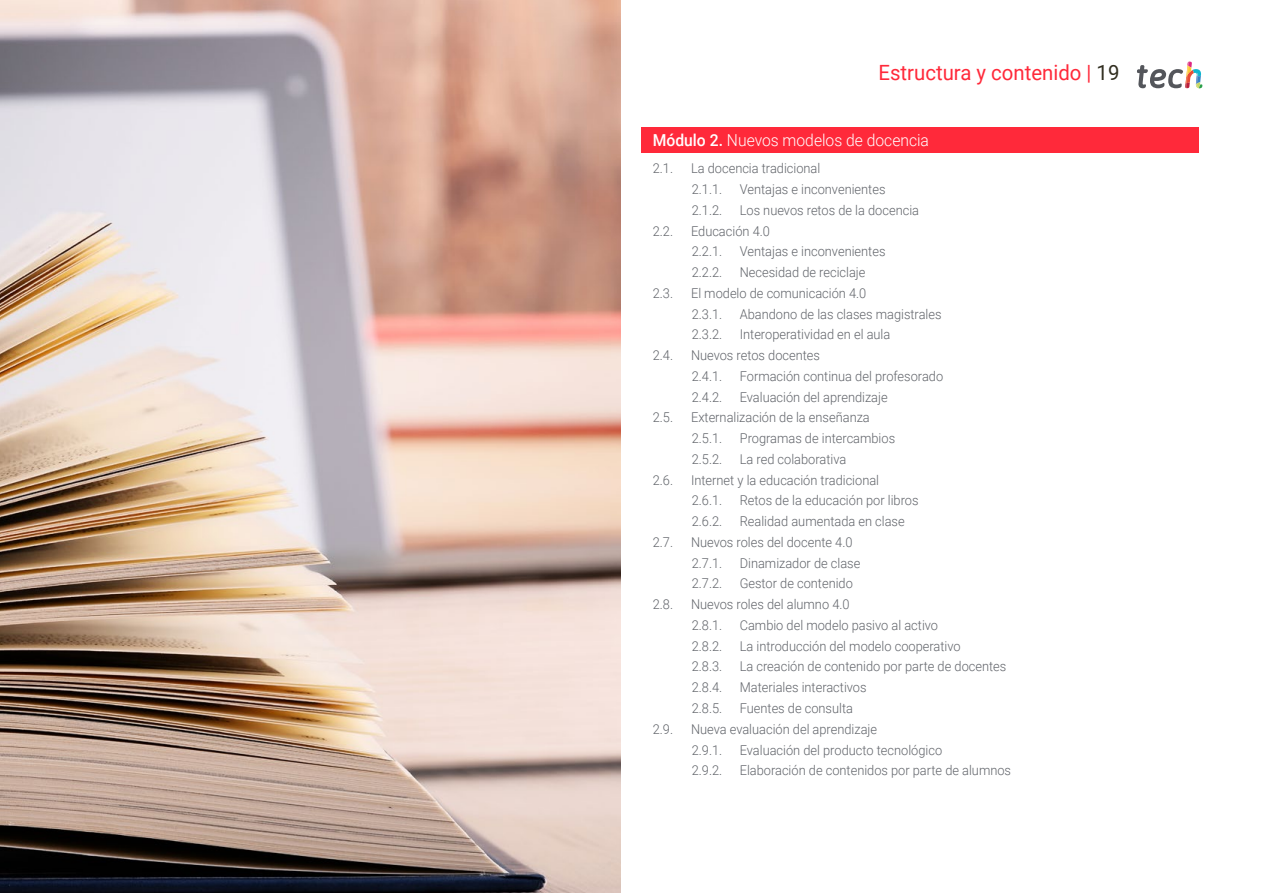
<style>
.page{position:relative;width:1263px;height:893px;background:#fff}
.page>*{position:absolute;margin:0;border:0;box-sizing:border-box;transform-origin:0 0}
.t1{font:21px "Roboto";color:#ff293a}
.t2{font:300 16.5px "Roboto";color:#fff;scale:.95 1}
.t3{font:300 13.5px/20.7px "Roboto";color:#61646a;scale:.95 1}
.s1{color:#312e20}
.s2{font-weight:500}
</style>
<div class="page">
<img style="left:0;top:0;width:621px;height:893px">
<div style="left:642px;top:128px;width:557px;height:25px;background:#ff293a"></div>
<svg style="left:1137px;top:62px;width:65px;height:27px"></svg>
<h1 class="t1" style="left:878px;top:57px;width:242px">Estructura y contenido | <span class="s1">19</span></h1>
<p class="t2" style="left:653px;top:129px;width:292px"><span class="s2">Módulo 2.</span> Nuevos modelos de docencia</p>
<p class="t3" style="left:653px;top:158px;width:23px">2.1.</p>
<p class="t3" style="left:691px;top:158px;width:138px">La docencia tradicional<br>2.1.1.</p>
<p class="t3" style="left:740px;top:179px;width:155px">Ventajas e inconvenientes</p>
<p class="t3" style="left:692px;top:199px;width:34px">2.1.2.</p>
<p class="t3" style="left:740px;top:199px;width:190px">Los nuevos retos de la docencia</p>
<p class="t3" style="left:653px;top:220px;width:23px">2.2.</p>
<p class="t3" style="left:691px;top:220px;width:85px">Educación 4.0<br>2.2.1.</p>
<p class="t3" style="left:740px;top:241px;width:155px">Ventajas e inconvenientes</p>
<p class="t3" style="left:692px;top:262px;width:34px">2.2.2.</p>
<p class="t3" style="left:740px;top:262px;width:134px">Necesidad de reciclaje</p>
<p class="t3" style="left:653px;top:282px;width:23px">2.3.</p>
<p class="t3" style="left:691px;top:282px;width:186px">El modelo de comunicación 4.0<br>2.3.1.</p>
<p class="t3" style="left:740px;top:303px;width:214px">Abandono de las clases magistrales</p>
<p class="t3" style="left:692px;top:324px;width:34px">2.3.2.</p>
<p class="t3" style="left:740px;top:324px;width:160px">Interoperatividad en el aula</p>
<p class="t3" style="left:653px;top:345px;width:23px">2.4.</p>
<p class="t3" style="left:691px;top:345px;width:137px">Nuevos retos docentes<br>2.4.1.</p>
<p class="t3" style="left:740px;top:365px;width:216px">Formación continua del profesorado</p>
<p class="t3" style="left:692px;top:386px;width:34px">2.4.2.</p>
<p class="t3" style="left:740px;top:386px;width:157px">Evaluación del aprendizaje</p>
<p class="t3" style="left:653px;top:407px;width:23px">2.5.</p>
<p class="t3" style="left:691px;top:407px;width:190px">Externalización de la enseñanza<br>2.5.1.</p>
<p class="t3" style="left:740px;top:428px;width:165px">Programas de intercambios</p>
<p class="t3" style="left:692px;top:448px;width:34px">2.5.2.</p>
<p class="t3" style="left:740px;top:448px;width:114px">La red colaborativa</p>
<p class="t3" style="left:653px;top:469px;width:23px">2.6.</p>
<p class="t3" style="left:691px;top:469px;width:199px">Internet y la educación tradicional<br>2.6.1.</p>
<p class="t3" style="left:740px;top:490px;width:190px">Retos de la educación por libros</p>
<p class="t3" style="left:692px;top:511px;width:34px">2.6.2.</p>
<p class="t3" style="left:740px;top:511px;width:175px">Realidad aumentada en clase</p>
<p class="t3" style="left:653px;top:531px;width:23px">2.7.</p>
<p class="t3" style="left:691px;top:531px;width:172px">Nuevos roles del docente 4.0<br>2.7.1.</p>
<p class="t3" style="left:740px;top:552px;width:128px">Dinamizador de clase</p>
<p class="t3" style="left:692px;top:573px;width:34px">2.7.2.</p>
<p class="t3" style="left:740px;top:573px;width:121px">Gestor de contenido</p>
<p class="t3" style="left:653px;top:594px;width:23px">2.8.</p>
<p class="t3" style="left:691px;top:594px;width:168px">Nuevos roles del alumno 4.0<br>2.8.1.</p>
<p class="t3" style="left:740px;top:614px;width:210px">Cambio del modelo pasivo al activo</p>
<p class="t3" style="left:692px;top:635px;width:34px">2.8.2.</p>
<p class="t3" style="left:740px;top:635px;width:234px">La introducción del modelo cooperativo</p>
<p class="t3" style="left:692px;top:656px;width:34px">2.8.3.</p>
<p class="t3" style="left:740px;top:656px;width:282px">La creación de contenido por parte de docentes</p>
<p class="t3" style="left:692px;top:677px;width:34px">2.8.4.</p>
<p class="t3" style="left:740px;top:677px;width:135px">Materiales interactivos</p>
<p class="t3" style="left:692px;top:697px;width:34px">2.8.5.</p>
<p class="t3" style="left:740px;top:697px;width:121px">Fuentes de consulta</p>
<p class="t3" style="left:653px;top:718px;width:23px">2.9.</p>
<p class="t3" style="left:691px;top:718px;width:197px">Nueva evaluación del aprendizaje<br>2.9.1.</p>
<p class="t3" style="left:740px;top:739px;width:215px">Evaluación del producto tecnológico</p>
<p class="t3" style="left:692px;top:760px;width:34px">2.9.2.</p>
<p class="t3" style="left:740px;top:760px;width:287px">Elaboración de contenidos por parte de alumnos</p>
</div>
